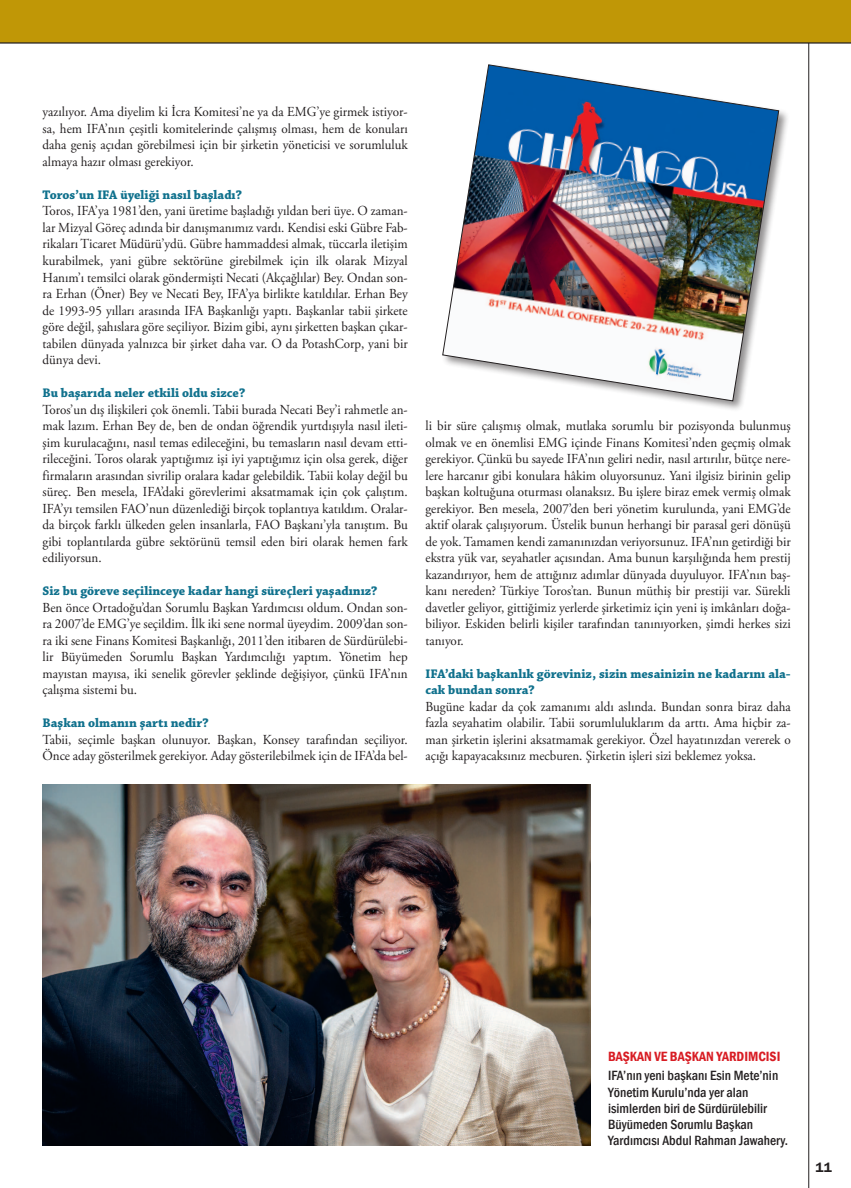
<style>
.page{position:relative;width:851px;height:1188px;background:#fff}
.page>*{position:absolute;margin:0;border:0;box-sizing:border-box;transform-origin:0 0}
.Anayazi{font:13.75px/16.5px "Adobe Garamond Pro";color:#231f20;text-align:justify;scale:.95 1}
.ICIMIZDEN_BIRI_RESIM{font:500 condensed 13.75px/16.2px "Franklin Gothic";color:#231f20}
.ICIMIZDEN_BIRI_RESIM-2{font:600 condensed 13.75px "Franklin Gothic";color:#d81c23}
.t1{font:600 13.75px "Franklin Gothic";color:#231f20}
.Anayazi-2{font:700 13.12px/16.5px "Chaparral Pro";color:#10718d}
</style>
<div class="page">
<hr style="left:808px;top:43px;width:1px;height:1144px;background:#231f20">
<div style="left:0;top:0;width:850px;height:43px;background:#c09706"></div>
<hr style="left:0;top:43px;width:850px;height:1px;background:#231f20">
<img style="left:43px;top:784px;width:547px;height:360px">
<div style="left:441px;top:63px;width:349px;height:349px;background:#231f20;opacity:.5"></div>
<img style="left:442px;top:64px;width:337px;height:337px">
<p class="Anayazi" style="left:43px;top:104px;width:386px">yazılıyor. Ama diyelim ki İcra Komitesi’ne ya da EMG’ye girmek istiyor&shy;sa, hem IFA’nın çeşitli komitelerinde çalışmış olması, hem de konuları daha geniş açıdan görebilmesi için bir şirketin yöneticisi ve sorumluluk almaya hazır olması gerekiyor.</p>
<p class="Anayazi-2" style="left:43px;top:187px;width:201px">Toros’un IFA üyeliği nasıl başladı?</p>
<p class="Anayazi" style="left:43px;top:203px;width:386px">Toros, IFA’ya 1981’den, yani üretime başladığı yıldan beri üye. O zaman&shy;lar Mizyal Göreç adında bir danışmanımız vardı. Kendisi eski Gübre Fab&shy;rikaları Ticaret Müdürü’ydü. Gübre hammaddesi almak, tüccarla iletişim kurabilmek, yani gübre sektörüne girebilmek için ilk olarak Mizyal Hanım’ı temsilci olarak göndermişti Necati (Akçağlılar) Bey. Ondan son&shy;ra Erhan (Öner) Bey ve Necati Bey, IFA’ya birlikte katıldılar. Erhan Bey de 1993-95 yılları arasında IFA Başkanlığı yaptı. Başkanlar tabii şirkete göre değil, şahıslara göre seçiliyor. Bizim gibi, aynı şirketten başkan çıkar&shy;tabilen dünyada yalnızca bir şirket daha var. O da PotashCorp, yani bir dünya devi.</p>
<p class="Anayazi-2" style="left:43px;top:385px;width:204px">Bu başarıda neler etkili oldu sizce?</p>
<p class="Anayazi" style="left:43px;top:401px;width:386px">Toros’un dış ilişkileri çok önemli. Tabii burada Necati Bey’i rahmetle an&shy;mak lazım. Erhan Bey de, ben de ondan öğrendik yurtdışıyla nasıl ileti&shy;şim kurulacağını, nasıl temas edileceğini, bu temasların nasıl devam etti&shy;rileceğini. Toros olarak yaptığımız işi iyi yaptığımız için olsa gerek, diğer firmaların arasından sivrilip oralara kadar gelebildik. Tabii kolay değil bu süreç. Ben mesela, IFA’daki görevlerimi aksatmamak için çok çalıştım.<br>IFA’yı temsilen FAO’nun düzenlediği birçok toplantıya katıldım. Oralar&shy;da birçok farklı ülkeden gelen insanlarla, FAO Başkanı’yla tanıştım. Bu gibi toplantılarda gübre sektörünü temsil eden biri olarak hemen fark ediliyorsun.</p>
<p class="Anayazi-2" style="left:43px;top:583px;width:336px">Siz bu göreve seçilinceye kadar hangi süreçleri yaşadınız?</p>
<p class="Anayazi" style="left:43px;top:599px;width:386px">Ben önce Ortadoğu’dan Sorumlu Başkan Yardımcısı oldum. Ondan son&shy;ra 2007’de EMG’ye seçildim. İlk iki sene normal üyeydim. 2009’dan son&shy;ra iki sene Finans Komitesi Başkanlığı, 2011’den itibaren de Sürdürülebi&shy;lir Büyümeden Sorumlu Başkan Yardımcılığı yaptım. Yönetim hep mayıstan mayısa, iki senelik görevler şeklinde değişiyor, çünkü IFA’nın çalışma sistemi bu.</p>
<p class="Anayazi-2" style="left:43px;top:715px;width:168px">Başkan olmanın şartı nedir?</p>
<p class="Anayazi" style="left:43px;top:731px;width:386px">Tabii, seçimle başkan olunuyor. Başkan, Konsey tarafından seçiliyor.<br>Önce aday gösterilmek gerekiyor. Aday gösterilebilmek için de IFA’da bel-</p>
<p class="Anayazi" style="left:425px;top:418px;width:386px">li bir süre çalışmış olmak, mutlaka sorumlu bir pozisyonda bulunmuş olmak ve en önemlisi EMG içinde Finans Komitesi’nden geçmiş olmak gerekiyor. Çünkü bu sayede IFA’nın geliri nedir, nasıl artırılır, bütçe nere&shy;lere harcanır gibi konulara hâkim oluyorsunuz. Yani ilgisiz birinin gelip başkan koltuğuna oturması olanaksız. Bu işlere biraz emek vermiş olmak gerekiyor. Ben mesela, 2007’den beri yönetim kurulunda, yani EMG’de aktif olarak çalışıyorum. Üstelik bunun herhangi bir parasal geri dönüşü de yok. Tamamen kendi zamanınızdan veriyorsunuz. IFA’nın getirdiği bir ekstra yük var, seyahatler açısından. Ama bunun karşılığında hem prestij kazandırıyor, hem de attığınız adımlar dünyada duyuluyor. IFA’nın baş&shy;kanı nereden? Türkiye Toros’tan. Bunun müthiş bir prestiji var. Sürekli davetler geliyor, gittiğimiz yerlerde şirketimiz için yeni iş imkânları doğa&shy;biliyor. Eskiden belirli kişiler tarafından tanınıyorken, şimdi herkes sizi tanıyor.</p>
<p class="Anayazi-2" style="left:425px;top:665px;width:366px">IFA’daki başkanlık göreviniz, sizin mesainizin ne kadarını ala&shy;cak bundan sonra?</p>
<p class="Anayazi" style="left:425px;top:698px;width:386px">Bugüne kadar da çok zamanımı aldı aslında. Bundan sonra biraz daha fazla seyahatim olabilir. Tabii sorumluluklarım da arttı. Ama hiçbir za&shy;man şirketin işlerini aksatmamak gerekiyor. Özel hayatınızdan vererek o açığı kapayacaksınız mecburen. Şirketin işleri sizi beklemez yoksa.</p>
<p class="ICIMIZDEN_BIRI_RESIM-2" style="left:608px;top:1046px;width:174px">BAŞKAN VE BAŞKAN YARDIMCISI</p>
<p class="ICIMIZDEN_BIRI_RESIM" style="left:608px;top:1067px;width:182px">IFA’nın yeni başkanı Esin Mete’nin<br>Yönetim Kurulu’nda yer alan isimlerden biri de Sürdürülebilir<br>Büyümeden Sorumlu Başkan<br>Yardımcısı Abdul Rahman Jawahery.</p>
<p class="t1" style="left:815px;top:1158px;width:18px">11</p>
</div>
